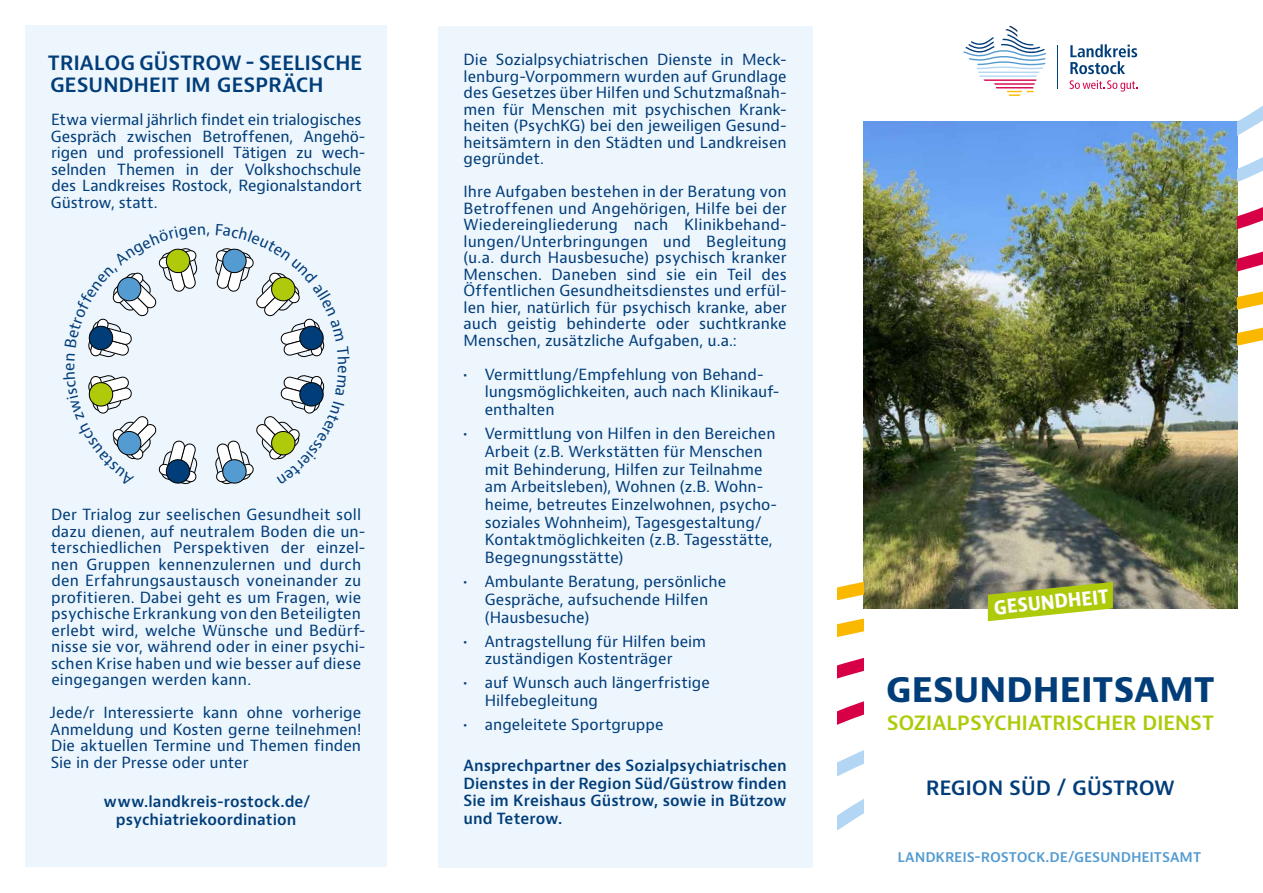
<style>
.page{position:relative;width:1263px;height:893px;background:#fff}
.page>*{position:absolute;margin:0;border:0;box-sizing:border-box;transform-origin:0 0}
.t1{font:700 36px "Bernino Sans";letter-spacing:-.015em;color:#003d79}
.t2{font:600 21px/22.5px "Bernino Sans";letter-spacing:-.015em;color:#003d79}
.t3{font:600 21px "Bernino Sans";letter-spacing:-.02em;color:#afca0b}
.t4{font:700 condensed 20.25px "Bernino Sans";color:#fff}
.t5{font:15px/16.5px "Bernino Sans";letter-spacing:.005em;color:#003d79}
.t6{font:600 15px/17.7px "Bernino Sans";letter-spacing:.005em;color:#003d79;text-align:justify}
.t7{font:600 14.25px "Bernino Sans";letter-spacing:-.01em;color:#539bd0}
</style>
<div class="page">
<div style="left:26px;top:26px;width:361px;height:841px;background:#edf5fd"></div>
<div style="left:438px;top:26px;width:374px;height:841px;background:#edf5fd"></div>
<svg style="left:963px;top:26px;width:83px;height:70px"></svg>
<svg style="left:1070px;top:44px;width:67px;height:30px"></svg>
<hr style="left:1057px;top:45px;width:1px;height:44px;background:#003d79">
<svg style="left:1070px;top:80px;width:67px;height:12px"></svg>
<img style="left:863px;top:121px;width:374px;height:487px">
<svg style="left:988px;top:582px;width:125px;height:39px;background:#b3c542"></svg>
<svg style="left:838px;top:582px;width:25px;height:18px"></svg>
<svg style="left:838px;top:618px;width:25px;height:212px"></svg>
<svg style="left:1237px;top:324px;width:26px;height:22px"></svg>
<svg style="left:1237px;top:105px;width:26px;height:211px"></svg>
<svg style="left:88px;top:248px;width:237px;height:237px"></svg>
<h2 class="t2" style="left:48px;top:51px;width:316px">TRIALOG GÜSTROW - SEELISCHE<br>GESUNDHEIT IM GESPRÄCH</h2>
<p class="t5" style="left:51px;top:112px;width:316px">Etwa viermal jährlich findet ein trialogisches Gespräch zwischen Betroffenen, Angehö&shy;rigen und professionell Tätigen zu wech&shy;selnden Themen in der Volkshochschule des Landkreises Rostock, Regionalstandort Güstrow, statt.</p>
<p class="t5" style="left:51px;top:507px;width:316px">Der Trialog zur seelischen Gesundheit soll dazu dienen, auf neutralem Boden die un&shy;terschiedlichen Perspektiven der einzel&shy;nen Gruppen kennenzulernen und durch den Erfahrungsaustausch voneinander zu profitieren. Dabei geht es um Fragen, wie psychische Erkrankung von den Beteiligten erlebt wird, welche Wünsche und Bedürf&shy;nisse sie vor, während oder in einer psychi&shy;schen Krise haben und wie besser auf diese eingegangen werden kann.</p>
<p class="t5" style="left:50px;top:705px;width:313px;text-align:justify">Jede/r Interessierte kann ohne vorherige Anmeldung und Kosten gerne teilnehmen!<br>Die aktuellen Termine und Themen finden Sie in der Presse oder unter</p>
<p class="t6" style="left:104px;top:793px;width:208px;text-align:center">www.landkreis-rostock.de/ psychiatriekoordination</p>
<p class="t5" style="left:463px;top:52px;width:325px;text-align:justify">Die Sozialpsychiatrischen Dienste in Meck&shy;lenburg-Vorpommern wurden auf Grundlage des Gesetzes über Hilfen und Schutzmaßnah&shy;men für Menschen mit psychischen Krank&shy;heiten (PsychKG) bei den jeweiligen Gesund&shy;heitsämtern in den Städten und Landkreisen gegründet.</p>
<p class="t5" style="left:463px;top:184px;width:325px;text-align:justify">Ihre Aufgaben bestehen in der Beratung von Betroffenen und Angehörigen, Hilfe bei der Wiedereingliederung nach Klinikbehand&shy;lungen/Unterbringungen und Begleitung (u.a. durch Hausbesuche) psychisch kranker Menschen. Daneben sind sie ein Teil des Öffentlichen Gesundheitsdienstes und erfül&shy;len hier, natürlich für psychisch kranke, aber auch geistig behinderte oder suchtkranke Menschen, zusätzliche Aufgaben, u.a.:</p>
<p class="t5" style="left:485px;top:366px;width:296px;line-height:17.7px;text-indent:-21px">• Vermittlung/Empfehlung von Behand&shy;lungsmöglichkeiten, auch nach Klinikauf&shy;enthalten</p>
<p class="t5" style="left:485px;top:425px;width:294px;line-height:17.7px;text-indent:-21px">• Vermittlung von Hilfen in den Bereichen Arbeit (z.B. Werkstätten für Menschen mit Behinderung, Hilfen zur Teilnahme am Arbeitsleben), Wohnen (z.B. Wohn&shy;heime, betreutes Einzelwohnen, psycho&shy;soziales Wohnheim), Tagesgestaltung/ Kontaktmöglichkeiten (z.B. Tagesstätte, Begegnungsstätte)</p>
<p class="t5" style="left:485px;top:573px;width:243px;line-height:17.7px;text-indent:-21px">• Ambulante Beratung, persönliche<br>Gespräche, aufsuchende Hilfen (Hausbesuche)</p>
<p class="t5" style="left:485px;top:633px;width:223px;line-height:17.7px;text-indent:-21px">• Antragstellung für Hilfen beim zuständigen Kostenträger</p>
<p class="t5" style="left:485px;top:674px;width:227px;line-height:17.7px;text-indent:-21px">• auf Wunsch auch längerfristige<br>Hilfebegleitung</p>
<p class="t5" style="left:463px;top:717px;width:202px">• angeleitete Sportgruppe</p>
<p class="t6" style="left:463px;top:757px;width:325px">Ansprechpartner des Sozialpsychiatrischen Dienstes in der Region Süd/Güstrow finden Sie im Kreishaus Güstrow, sowie in Bützow und Teterow.</p>
<h3 class="t4" style="left:992px;top:595px;width:117px;rotate:-6deg">GESUNDHEIT</h3>
<h1 class="t1" style="left:886px;top:665px;width:331px">GESUNDHEITSAMT</h1>
<h2 class="t3" style="left:887px;top:709px;width:329px">SOZIALPSYCHIATRISCHER DIENST</h2>
<h2 class="t2" style="left:926px;top:777px;width:251px">REGION SÜD / GÜSTROW</h2>
<p class="t7" style="left:897px;top:847px;width:305px">LANDKREIS-ROSTOCK.DE/GESUNDHEITSAMT</p>
</div>
